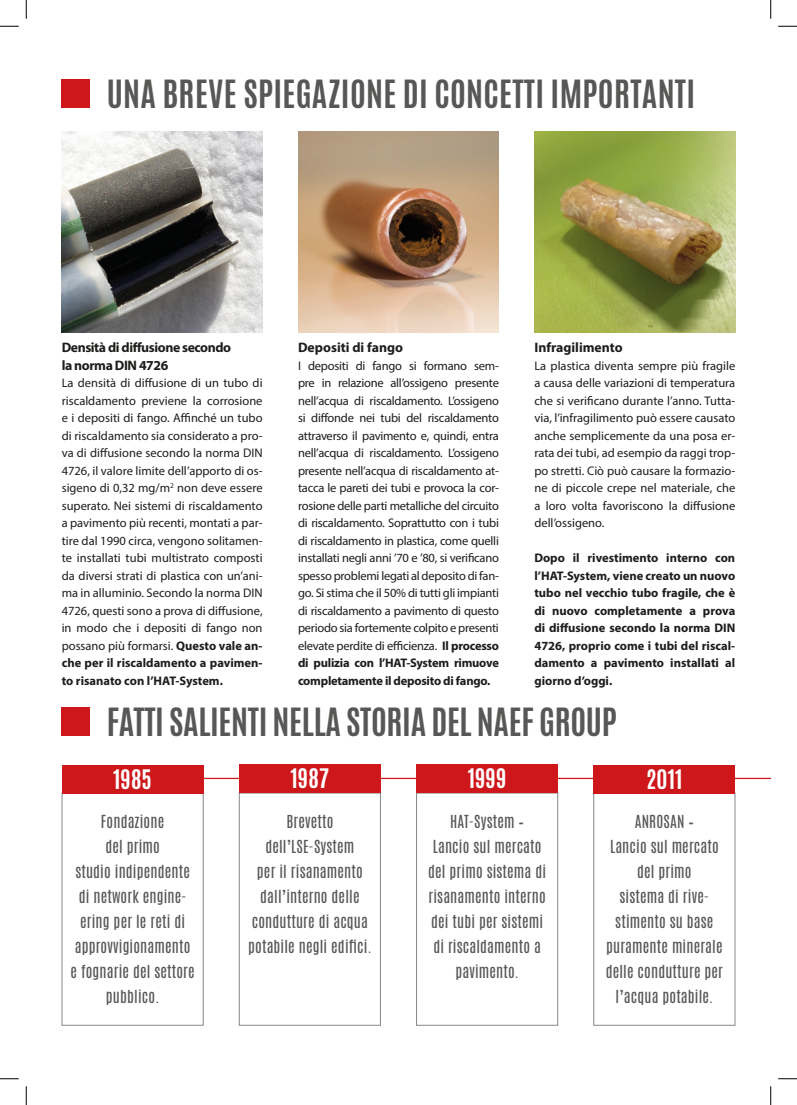
<style>
.page{position:relative;width:797px;height:1105px;background:#fff}
.page>*{position:absolute;margin:0;border:0;box-sizing:border-box;transform-origin:0 0}
.Titel_Antonio_versal_grau{font:700 32.5px "Antonio";letter-spacing:.01em;color:#575756}
.Titel_Antonio_versal_grau-2{font:700 32.5px "Antonio";letter-spacing:-.01em;color:#575756}
.ZAHL_IN_ZAHLENKUGEL{font:700 22.5px "Antonio";color:#fff}
.meilensteinkasten{font:15px/25px "Antonio";letter-spacing:.01em;color:#575756;text-align:center}
.FLIESS_TITEL_MYRIAD_12_P{font:700 13.75px/17.5px "Myriad Pro";letter-spacing:-.03em;color:#1d1d1b}
.FLIESS_MYRIAD_10P{font:700 13.75px "Myriad Pro";color:#1d1d1b}
.FLIESS_MYRIAD_10P-2{font:12.5px/17.5px "Myriad Pro";color:#1d1d1b;text-align:justify}
.FLIESS_MYRIAD_10P-3{font:700 12.5px/17.5px "Myriad Pro";color:#1d1d1b;text-align:justify}
.s1{font-weight:700}
</style>
<div class="page">
<div style="left:62px;top:79px;width:28px;height:29px;background:#cd171a"></div>
<div style="left:62px;top:708px;width:28px;height:28px;background:#cd171a"></div>
<img style="left:298px;top:131px;width:201px;height:201px">
<img style="left:534px;top:131px;width:201px;height:201px">
<img style="left:62px;top:131px;width:200px;height:201px">
<hr style="left:123px;top:778px;width:647px;height:1px;background:#cd171a">
<div style="left:62px;top:793px;width:141px;height:232px;border:1px solid #878787"></div>
<div style="left:239px;top:793px;width:142px;height:232px;border:1px solid #878787"></div>
<div style="left:416px;top:793px;width:142px;height:232px;border:1px solid #878787"></div>
<div style="left:593px;top:793px;width:142px;height:232px;border:1px solid #878787"></div>
<div style="left:239px;top:764px;width:142px;height:29px;background:#cd171a"></div>
<div style="left:62px;top:765px;width:141px;height:28px;background:#cd171a"></div>
<div style="left:416px;top:764px;width:142px;height:29px;background:#cd171a"></div>
<div style="left:593px;top:765px;width:142px;height:28px;background:#cd171a"></div>
<svg style="left:0;top:25px;width:19px;height:2px"></svg>
<svg style="left:778px;top:25px;width:19px;height:2px"></svg>
<svg style="left:0;top:1078px;width:19px;height:1px"></svg>
<svg style="left:778px;top:1078px;width:19px;height:1px"></svg>
<svg style="left:25px;top:0;width:2px;height:19px"></svg>
<svg style="left:25px;top:1086px;width:2px;height:19px"></svg>
<svg style="left:770px;top:0;width:1px;height:19px"></svg>
<svg style="left:770px;top:1086px;width:1px;height:19px"></svg>
<p class="Titel_Antonio_versal_grau" style="left:107px;top:69px;width:590px">UNA BREVE SPIEGAZIONE DI CONCETTI IMPORTANTI</p>
<p class="FLIESS_TITEL_MYRIAD_12_P" style="left:62px;top:338px;width:171px">Densità di diffusione secondo la norma DIN 4726</p>
<p class="FLIESS_MYRIAD_10P-2" style="left:62px;top:374px;width:202px">La densità di diffusione di un tubo di riscaldamento previene la corrosione e i depositi di fango. Affinché un tubo di riscaldamento sia considerato a pro&shy;va di diffusione secondo la norma DIN 4726, il valore limite dell’apporto di os&shy;sigeno di 0,32 mg/m<sup>2</sup> non deve essere superato. Nei sistemi di riscaldamento a pavimento più recenti, montati a par&shy;tire dal 1990 circa, vengono solitamen&shy;te installati tubi multistrato composti da diversi strati di plastica con un’ani&shy;ma in alluminio. Secondo la norma DIN 4726, questi sono a prova di diffusione, in modo che i depositi di fango non possano più formarsi. <span class="s1">Questo vale an&shy;che per il riscaldamento a pavimen&shy;to risanato con l’HAT-System.</span></p>
<p class="FLIESS_MYRIAD_10P" style="left:298px;top:338px;width:107px">Depositi di fango</p>
<p class="FLIESS_MYRIAD_10P-2" style="left:298px;top:356px;width:202px">I depositi di fango si formano sem&shy;pre in relazione all’ossigeno presente nell’acqua di riscaldamento. L’ossigeno si diffonde nei tubi del riscaldamento attraverso il pavimento e, quindi, entra nell’acqua di riscaldamento. L’ossigeno presente nell’acqua di riscaldamento at&shy;tacca le pareti dei tubi e provoca la cor&shy;rosione delle parti metalliche del circuito di riscaldamento. Soprattutto con i tubi di riscaldamento in plastica, come quelli installati negli anni ’70 e ’80, si verificano spesso problemi legati al deposito di fan&shy;go. Si stima che il 50% di tutti gli impianti di riscaldamento a pavimento di questo periodo sia fortemente colpito e presenti elevate perdite di efficienza. <span class="s1">Il processo di pulizia con l’HAT-System rimuove completamente il deposito di fango.</span></p>
<p class="FLIESS_MYRIAD_10P" style="left:534px;top:338px;width:90px">Infragilimento</p>
<p class="FLIESS_MYRIAD_10P-2" style="left:534px;top:356px;width:202px">La plastica diventa sempre più fragile a causa delle variazioni di temperatura che si verificano durante l’anno. Tutta&shy;via, l’infragilimento può essere causato anche semplicemente da una posa er&shy;rata dei tubi, ad esempio da raggi trop&shy;po stretti. Ciò può causare la formazio&shy;ne di piccole crepe nel materiale, che a loro volta favoriscono la diffusione dell’ossigeno.</p>
<p class="FLIESS_MYRIAD_10P-3" style="left:534px;top:549px;width:202px">Dopo il rivestimento interno con l’HAT-System, viene creato un nuovo tubo nel vecchio tubo fragile, che è di nuovo completamente a prova di diffusione secondo la norma DIN 4726, proprio come i tubi del riscal&shy;damento a pavimento installati al giorno d’oggi.</p>
<p class="Titel_Antonio_versal_grau-2" style="left:107px;top:698px;width:511px">FATTI SALIENTI NELLA STORIA DEL NAEF GROUP</p>
<p class="ZAHL_IN_ZAHLENKUGEL" style="left:113px;top:762px;width:40px">1985</p>
<p class="ZAHL_IN_ZAHLENKUGEL" style="left:290px;top:762px;width:40px">1987</p>
<p class="ZAHL_IN_ZAHLENKUGEL" style="left:467px;top:762px;width:40px">1999</p>
<p class="ZAHL_IN_ZAHLENKUGEL" style="left:646px;top:762px;width:38px">2011</p>
<p class="meilensteinkasten" style="left:101px;top:809px;width:65px">Fondazione</p>
<p class="meilensteinkasten" style="left:70px;top:834px;width:126px">del primo<br>studio indipendente di network engine&shy;ering per le reti di approvvigionamento e fognarie del settore pubblico.</p>
<p class="meilensteinkasten" style="left:265px;top:809px;width:91px">Brevetto dell’LSE-System</p>
<p class="meilensteinkasten" style="left:248px;top:859px;width:125px">per il risanamento dall’interno delle condutture di acqua potabile negli edifici.</p>
<p class="meilensteinkasten" style="left:433px;top:809px;width:110px">HAT-System –<br>Lancio sul mercato</p>
<p class="meilensteinkasten" style="left:428px;top:859px;width:119px;text-align:justify">del primo sistema di risanamento interno dei tubi per sistemi</p>
<p class="meilensteinkasten" style="left:433px;top:934px;width:109px">di riscaldamento a pavimento.</p>
<p class="meilensteinkasten" style="left:634px;top:809px;width:61px">ANROSAN –</p>
<p class="meilensteinkasten" style="left:610px;top:834px;width:110px">Lancio sul mercato</p>
<p class="meilensteinkasten" style="left:637px;top:859px;width:56px">del primo</p>
<p class="meilensteinkasten" style="left:605px;top:884px;width:119px">sistema di rive&shy;stimento su base puramente minerale delle condutture per l’acqua potabile.</p>
</div>
